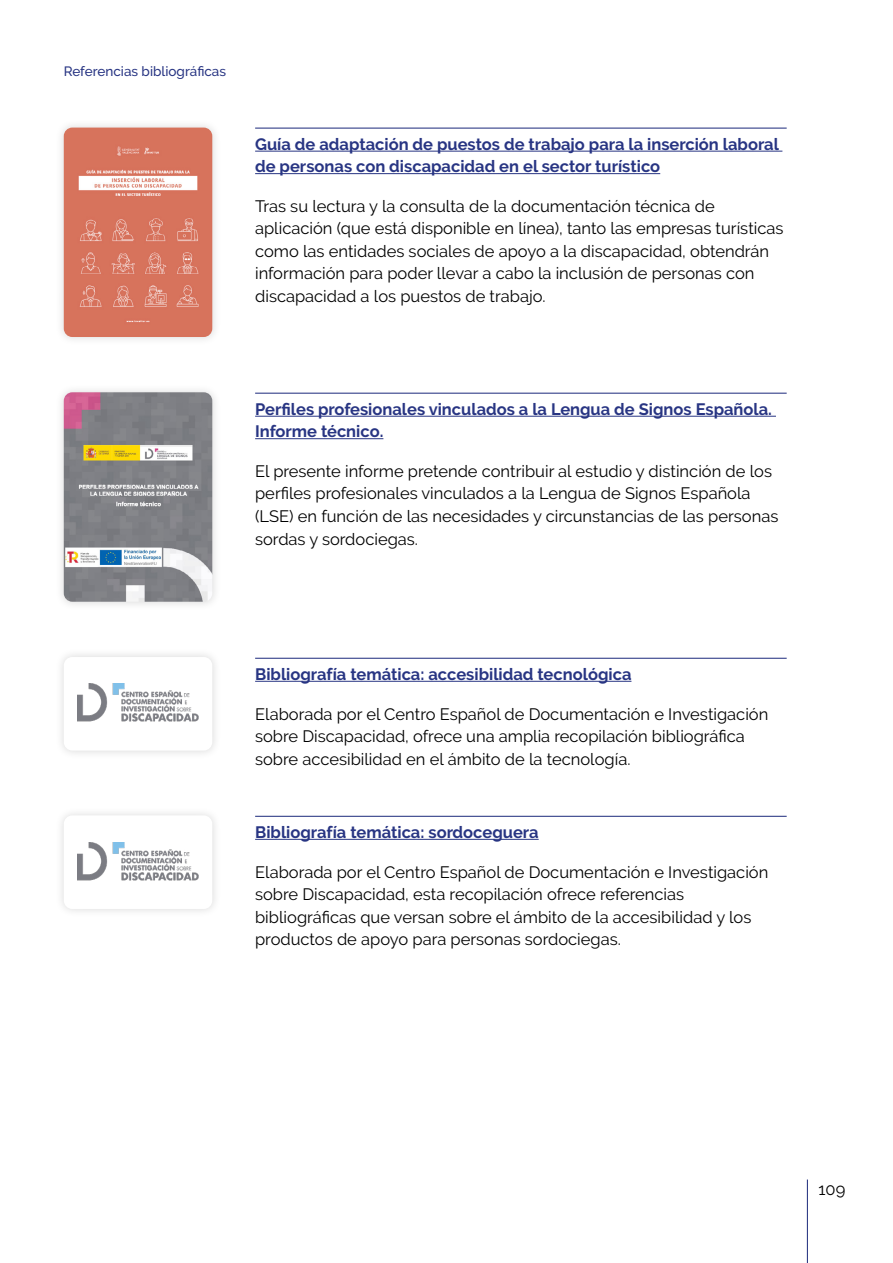
<style>
.page{position:relative;width:893px;height:1263px;background:#fff}
.page>*{position:absolute;margin:0;border:0;box-sizing:border-box;transform-origin:0 0}
.Párrafo_normal{font:16.5px/22.5px "Raleway";color:#000}
.refbi_título_con_enl{font:700 16.5px/22.5px "Raleway";color:#283583}
.t1{font:500 13.5px "Raleway";color:#283583}
</style>
<div class="page">
<hr style="left:807px;top:1179px;width:1px;height:84px;background:#283583">
<hr style="left:255px;top:128px;width:532px;height:1px;background:#283583">
<hr style="left:255px;top:151px;width:527px;height:1px;background:#283583">
<hr style="left:255px;top:173px;width:405px;height:1px;background:#283583">
<hr style="left:255px;top:393px;width:532px;height:1px;background:#283583">
<hr style="left:255px;top:416px;width:521px;height:1px;background:#283583">
<hr style="left:255px;top:438px;width:128px;height:1px;background:#283583">
<hr style="left:255px;top:658px;width:532px;height:1px;background:#283583">
<hr style="left:255px;top:681px;width:376px;height:1px;background:#283583">
<hr style="left:255px;top:816px;width:532px;height:1px;background:#283583">
<hr style="left:255px;top:839px;width:284px;height:1px;background:#283583">
<div style="left:55px;top:118px;width:167px;height:228px;background:#000;opacity:.15"></div>
<img style="left:64px;top:128px;width:148px;height:209px">
<div style="left:55px;top:383px;width:167px;height:228px;background:#000;opacity:.15"></div>
<img style="left:64px;top:392px;width:148px;height:210px">
<div style="left:55px;top:648px;width:167px;height:112px;background:#f9f9f9"></div>
<div style="left:64px;top:657px;width:148px;height:93px;background:#fff;border-radius:9px"></div>
<img style="left:77px;top:684px;width:122px;height:38px">
<div style="left:55px;top:806px;width:167px;height:112px;background:#fafafa"></div>
<div style="left:64px;top:815px;width:148px;height:94px;background:#fff;border-radius:9px"></div>
<img style="left:77px;top:842px;width:122px;height:39px">
<p class="t1" style="left:64px;top:64px;width:164px">Referencias bibliográficas</p>
<p class="refbi_título_con_enl" style="left:255px;top:133px;width:525px">Guía de adaptación de puestos de trabajo para la inserción laboral de personas con discapacidad en el sector turístico</p>
<p class="Párrafo_normal" style="left:255px;top:195px;width:530px">Tras su lectura y la consulta de la documentación técnica de aplicación (que está disponible en línea), tanto las empresas turísticas como las entidades sociales de apoyo a la discapacidad, obtendrán información para poder llevar a cabo la inclusión de personas con discapacidad a los puestos de trabajo.</p>
<p class="refbi_título_con_enl" style="left:255px;top:398px;width:518px">Perfiles profesionales vinculados a la Lengua de Signos Española.<br>Informe técnico.</p>
<p class="Párrafo_normal" style="left:255px;top:460px;width:525px">El presente informe pretende contribuir al estudio y distinción de los perfiles profesionales vinculados a la Lengua de Signos Española (LSE) en función de las necesidades y circunstancias de las personas sordas y sordociegas.</p>
<p class="refbi_título_con_enl" style="left:255px;top:663px;width:378px">Bibliografía temática: accesibilidad tecnológica</p>
<p class="Párrafo_normal" style="left:255px;top:702px;width:515px">Elaborada por el Centro Español de Documentación e Investigación sobre Discapacidad, ofrece una amplia recopilación bibliográfica sobre accesibilidad en el ámbito de la tecnología.</p>
<p class="refbi_título_con_enl" style="left:255px;top:821px;width:285px">Bibliografía temática: sordoceguera</p>
<p class="Párrafo_normal" style="left:255px;top:860px;width:515px">Elaborada por el Centro Español de Documentación e Investigación sobre Discapacidad, esta recopilación ofrece referencias bibliográficas que versan sobre el ámbito de la accesibilidad y los productos de apoyo para personas sordociegas.</p>
<p class="Párrafo_normal" style="left:819px;top:1177px;width:28px">109</p>
</div>
